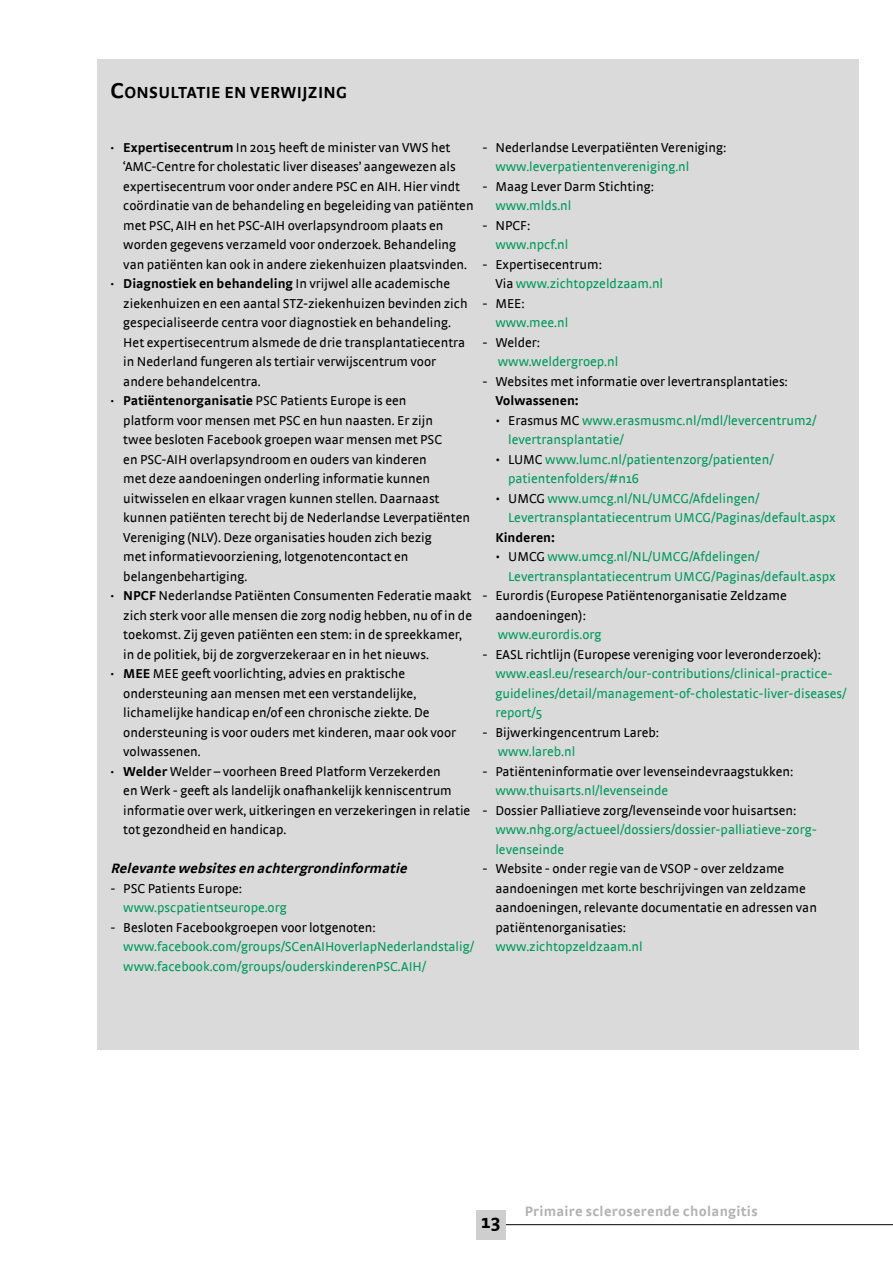
<style>
.page{position:relative;width:893px;height:1263px;background:#fff}
.page>*{position:absolute;margin:0;border:0;box-sizing:border-box;transform-origin:0 0}
.t1{font:700 19.5px "Strada";color:#000}
.t2{font:700 16.8px "Strada";letter-spacing:.02em;color:#000}
.t3{font:italic 700 14.25px "Strada";color:#000}
.t4{font:700 14.25px "Strada";letter-spacing:.02em;color:#b3b2b2}
.t5{font:13.5px/19.5px "Strada";color:#000}
.t6{font:13.5px/19.5px "Strada";color:#00995b}
.t7{font:700 13.5px "Strada";color:#000}
.s1{font-size:22.5px}
.s2{font-family:"Strada TF";font-weight:700}
.s3{font-weight:700}
.s4{font-family:"Strada TF"}
.s5{font-weight:400}
.s6{color:#000}
</style>
<div class="page">
<hr style="left:487px;top:1224px;width:406px;height:1px;background:#000">
<div style="left:476px;top:1209px;width:30px;height:30px;background:#cecece"></div>
<div style="left:98px;top:60px;width:761px;height:990px;background:#dadada"></div>
<p class="t2" style="left:111px;top:82px;width:163px"><span class="s1">C</span>ONSULTATIE EN VERW</p>
<p class="t2" style="left:297px;top:82px;width:52px">IJZING</p>
<p class="t5" style="left:111px;top:137px;width:341px"><span class="s2">·</span> <span class="s3">Expertisecentrum</span> In 2015 heeft de minister van VWS het</p>
<p class="t5" style="left:123px;top:157px;width:334px">‘AMC-Centre for cholestatic liver diseases’ aangewezen als</p>
<p class="t5" style="left:123px;top:176px;width:338px">expertisecentrum voor onder andere PSC en AIH. Hier vindt</p>
<p class="t5" style="left:123px;top:196px;width:352px">coördinatie van de behandeling en begeleiding van patiënten</p>
<p class="t5" style="left:123px;top:215px;width:322px">met PSC, AIH en het PSC-AIH overlapsyndroom plaats en</p>
<p class="t5" style="left:123px;top:235px;width:334px">worden gegevens verzameld voor onderzoek. Behandeling</p>
<p class="t5" style="left:123px;top:254px;width:345px">van patiënten kan ook in andere ziekenhuizen plaatsvinden.</p>
<p class="t7" style="left:111px;top:276px;width:341px"><span class="s4">·</span> Diagnostiek en behandeling <span class="s5">In vrijwel alle academische</span></p>
<p class="t5" style="left:123px;top:293px;width:346px">ziekenhuizen en een aantal STZ-ziekenhuizen bevinden zich</p>
<p class="t5" style="left:123px;top:313px;width:329px">gespecialiseerde centra voor diagnostiek en behandeling.</p>
<p class="t5" style="left:123px;top:332px;width:343px">Het expertisecentrum alsmede de drie transplantatiecentra</p>
<p class="t5" style="left:123px;top:352px;width:314px">in Nederland fungeren als tertiair verwijscentrum voor</p>
<p class="t5" style="left:123px;top:371px;width:139px">andere behandelcentra.</p>
<p class="t5" style="left:111px;top:391px;width:297px"><span class="s2">·</span> <span class="s3">Patiëntenorganisatie</span> PSC Patients Europe is een</p>
<p class="t5" style="left:123px;top:410px;width:311px">platform voor mensen met PSC en hun naasten. Er zijn</p>
<p class="t5" style="left:123px;top:430px;width:320px">twee besloten Facebook groepen waar mensen met PSC</p>
<p class="t5" style="left:123px;top:449px;width:305px">en PSC-AIH overlapsyndroom en ouders van kinderen</p>
<p class="t5" style="left:123px;top:469px;width:308px">met deze aandoeningen onderling informatie kunnen</p>
<p class="t5" style="left:123px;top:488px;width:318px">uitwisselen en elkaar vragen kunnen stellen. Daarnaast</p>
<p class="t5" style="left:123px;top:508px;width:348px">kunnen patiënten terecht bij de Nederlandse Leverpatiënten</p>
<p class="t5" style="left:123px;top:527px;width:310px">Vereniging (NLV). Deze organisaties houden zich bezig</p>
<p class="t5" style="left:123px;top:547px;width:287px">met informatievoorziening, lotgenotencontact en</p>
<p class="t5" style="left:123px;top:566px;width:126px">belangenbehartiging.</p>
<p class="t5" style="left:111px;top:586px;width:362px"><span class="s2">·</span> <span class="s3">NPCF</span> Nederlandse Patiënten Consumenten Federatie maakt</p>
<p class="t5" style="left:123px;top:605px;width:350px">zich sterk voor alle mensen die zorg nodig hebben, nu of in de</p>
<p class="t5" style="left:123px;top:625px;width:340px">toekomst. Zij geven patiënten een stem: in de spreekkamer,</p>
<p class="t5" style="left:123px;top:644px;width:307px">in de politiek, bij de zorgverzekeraar en in het nieuws.</p>
<p class="t5" style="left:111px;top:664px;width:296px"><span class="s2">·</span> <span class="s3">MEE</span> MEE geeft voorlichting, advies en praktische</p>
<p class="t5" style="left:123px;top:683px;width:294px">ondersteuning aan mensen met een verstandelijke,</p>
<p class="t5" style="left:123px;top:703px;width:308px">lichamelijke handicap en/of een chronische ziekte. De</p>
<p class="t5" style="left:123px;top:722px;width:334px">ondersteuning is voor ouders met kinderen, maar ook voor</p>
<p class="t5" style="left:123px;top:742px;width:79px">volwassenen.</p>
<p class="t5" style="left:111px;top:761px;width:332px"><span class="s2">·</span> <span class="s3">Welder</span> Welder – voorheen Breed Platform Verzekerden</p>
<p class="t5" style="left:123px;top:781px;width:330px">en Werk - geeft als landelijk onafhankelijk kenniscentrum</p>
<p class="t5" style="left:123px;top:800px;width:349px">informatie over werk, uitkeringen en verzekeringen in relatie</p>
<p class="t5" style="left:123px;top:820px;width:165px">tot gezondheid en handicap.</p>
<p class="t3" style="left:111px;top:860px;width:301px">Relevante websitesen achtergrondinformatie</p>
<p class="t5" style="left:111px;top:878px;width:133px">- PSC Patients Europe:</p>
<p class="t6" style="left:123px;top:898px;width:165px">www.pscpatientseurope.org</p>
<p class="t5" style="left:111px;top:917px;width:267px">- Besloten Facebookgroepen voor lotgenoten:</p>
<p class="t6" style="left:123px;top:937px;width:352px">www.facebook.com/groups/SCenAIHoverlapNederlandstalig/ www.facebook.com/groups/ouderskinderenPSC.AIH/</p>
<p class="t5" style="left:483px;top:137px;width:245px">- Nederlandse Leverpatiënten Vereniging:</p>
<p class="t6" style="left:495px;top:157px;width:196px">www.leverpatientenvereniging.nl</p>
<p class="t5" style="left:483px;top:176px;width:173px">- Maag Lever Darm Stichting:</p>
<p class="t6" style="left:495px;top:196px;width:78px">www.mlds.nl</p>
<p class="t5" style="left:483px;top:215px;width:49px">- NPCF:</p>
<p class="t6" style="left:495px;top:235px;width:75px">www.npcf.nl</p>
<p class="t6" style="left:495px;top:254px;width:169px;text-indent:-13px"><span class="s6">- Expertisecentrum:<br>Via</span> www.zichtopzeldzaam.nl</p>
<p class="t5" style="left:483px;top:293px;width:44px">- MEE:</p>
<p class="t6" style="left:495px;top:313px;width:74px">www.mee.nl</p>
<p class="t5" style="left:483px;top:332px;width:59px">- Welder:</p>
<p class="t6" style="left:498px;top:352px;width:122px">www.weldergroep.nl</p>
<p class="t5" style="left:483px;top:371px;width:307px">- Websites met informatie over levertransplantaties:</p>
<p class="t7" style="left:495px;top:393px;width:85px">Volwassenen:</p>
<p class="t6" style="left:508px;top:410px;width:310px;text-indent:-13px"><span class="s6">• Erasmus MC</span> www.erasmusmc.nl/mdl/levercentrum2/ levertransplantatie/</p>
<p class="t6" style="left:508px;top:449px;width:267px;text-indent:-13px"><span class="s6">• LUMC</span> www.lumc.nl/patientenzorg/patienten/ patientenfolders/#n16</p>
<p class="t6" style="left:508px;top:488px;width:329px;text-indent:-13px"><span class="s6">• UMCG</span> www.umcg.nl/NL/UMCG/Afdelingen/<br>Levertransplantatiecentrum UMCG/Paginas/default.aspx</p>
<p class="t7" style="left:495px;top:529px;width:61px">Kinderen:</p>
<p class="t6" style="left:508px;top:547px;width:329px;text-indent:-13px"><span class="s6">• UMCG</span> www.umcg.nl/NL/UMCG/Afdelingen/<br>Levertransplantatiecentrum UMCG/Paginas/default.aspx</p>
<p class="t5" style="left:495px;top:586px;width:293px;text-indent:-13px">- Eurordis (Europese Patiëntenorganisatie Zeldzame aandoeningen):</p>
<p class="t6" style="left:498px;top:625px;width:105px">www.eurordis.org</p>
<p class="t5" style="left:483px;top:644px;width:340px">- EASL richtlijn (Europese vereniging voor leveronderzoek):</p>
<p class="t6" style="left:495px;top:664px;width:352px">www.easl.eu/research/our-contributions/clinical-practice&shy;guidelines/detail/management-of-cholestatic-liver-diseases/ report/5</p>
<p class="t5" style="left:483px;top:722px;width:178px">- Bijwerkingencentrum Lareb:</p>
<p class="t6" style="left:498px;top:742px;width:79px">www.lareb.nl</p>
<p class="t5" style="left:483px;top:761px;width:312px">- Patiënteninformatie over levenseindevraagstukken:</p>
<p class="t6" style="left:495px;top:781px;width:174px">www.thuisarts.nl/levenseinde</p>
<p class="t5" style="left:483px;top:800px;width:315px">- Dossier Palliatieve zorg/levenseinde voor huisartsen:</p>
<p class="t6" style="left:495px;top:820px;width:323px">www.nhg.org/actueel/dossiers/dossier-palliatieve-zorg&shy;levenseinde</p>
<p class="t5" style="left:495px;top:859px;width:323px;text-indent:-13px">- Website - onder regie van de VSOP - over zeldzame aandoeningen met korte beschrijvingen van zeldzame aandoeningen, relevante documentatie en adressen van patiëntenorganisaties:</p>
<p class="t6" style="left:495px;top:937px;width:149px">www.zichtopzeldzaam.nl</p>
<h1 class="t1" style="left:481px;top:1209px;width:21px">13</h1>
<p class="t4" style="left:525px;top:1202px;width:234px">Primaire scleroserende cholangitis</p>
</div>
